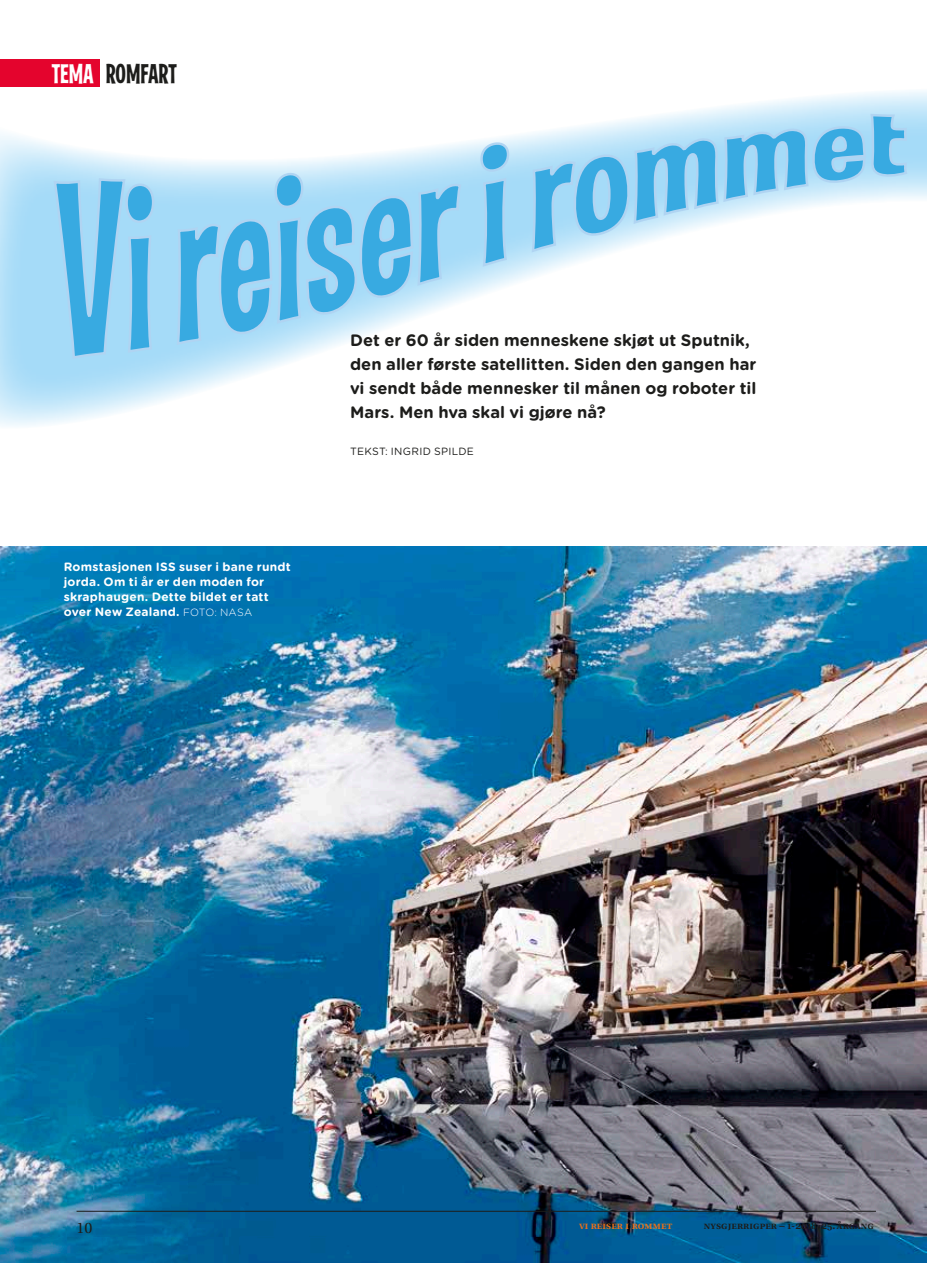
<style>
.page{position:relative;width:927px;height:1263px;background:#fff}
.page>*{position:absolute;margin:0;border:0;box-sizing:border-box;transform-origin:0 0}
.t1{font:27.75px "Las Vegas OT Jackpot";letter-spacing:-.005em;color:#1d1d1b}
.t2{font:700 16.5px/24px "Gotham Rounded";color:#1d1d1b}
.t3{font:15px "Utopia";color:#1d1d1b}
.t4{font:700 12px/15px "Gotham Rounded";letter-spacing:.02em;color:#fff}
.t5{font:10.5px "Utopia Semibold SC";letter-spacing:.015em;color:#1d1d1b}
.t6{font:10.5px "Gotham Rounded";letter-spacing:.03em;color:#1d1d1b}
.t7{font:10.5px "Utopia Semibold SC";letter-spacing:.015em;color:#ec7017}
.s1{color:#fff}
.s2{font-weight:300;font-size:10.5px}
</style>
<div class="page">
<svg style="left:0;top:91px;width:927px;height:335px"></svg>
<svg style="left:52px;top:91px;width:104px;height:269px"></svg>
<svg style="left:175px;top:171px;width:288px;height:176px;background:#90cff1"></svg>
<svg style="left:479px;top:140px;width:31px;height:129px;background:#7dc6ed"></svg>
<svg style="left:530px;top:112px;width:379px;height:142px"></svg>
<img style="left:0;top:546px;width:927px;height:717px">
<hr style="left:77px;top:1211px;width:799px;height:1px;background:#1d1d1b">
<div style="left:0;top:60px;width:100px;height:27px;background:#e4042d"></div>
<h1 class="t1" style="left:51px;top:59px;width:127px"><span class="s1">TEMA</span> ROMFART</h1>
<p class="t4" style="left:64px;top:559px;width:229px">Romstasjonen ISS suser i bane rundt jorda. Om ti år er den moden for skraphaugen. Dette bildet er tatt over New Zealand. <span class="s2">FOTO: NASA</span></p>
<p class="t2" style="left:350px;top:328px;width:408px">Det er 60 år siden menneskene skjøt ut Sputnik, den aller første satellitten. Siden den gangen har vi sendt både mennesker til månen og roboter til Mars. Men hva skal vi gjøre nå?</p>
<p class="t6" style="left:350px;top:444px;width:125px">TEKST: INGRID SPILDE</p>
<p class="t3" style="left:77px;top:1219px;width:17px">10</p>
<p class="t7" style="left:579px;top:1220px;width:95px">vi reiser i rommet</p>
<p class="t5" style="left:704px;top:1220px;width:171px">nysgjerrigper – 1-2018, 25. årgang</p>
</div>
